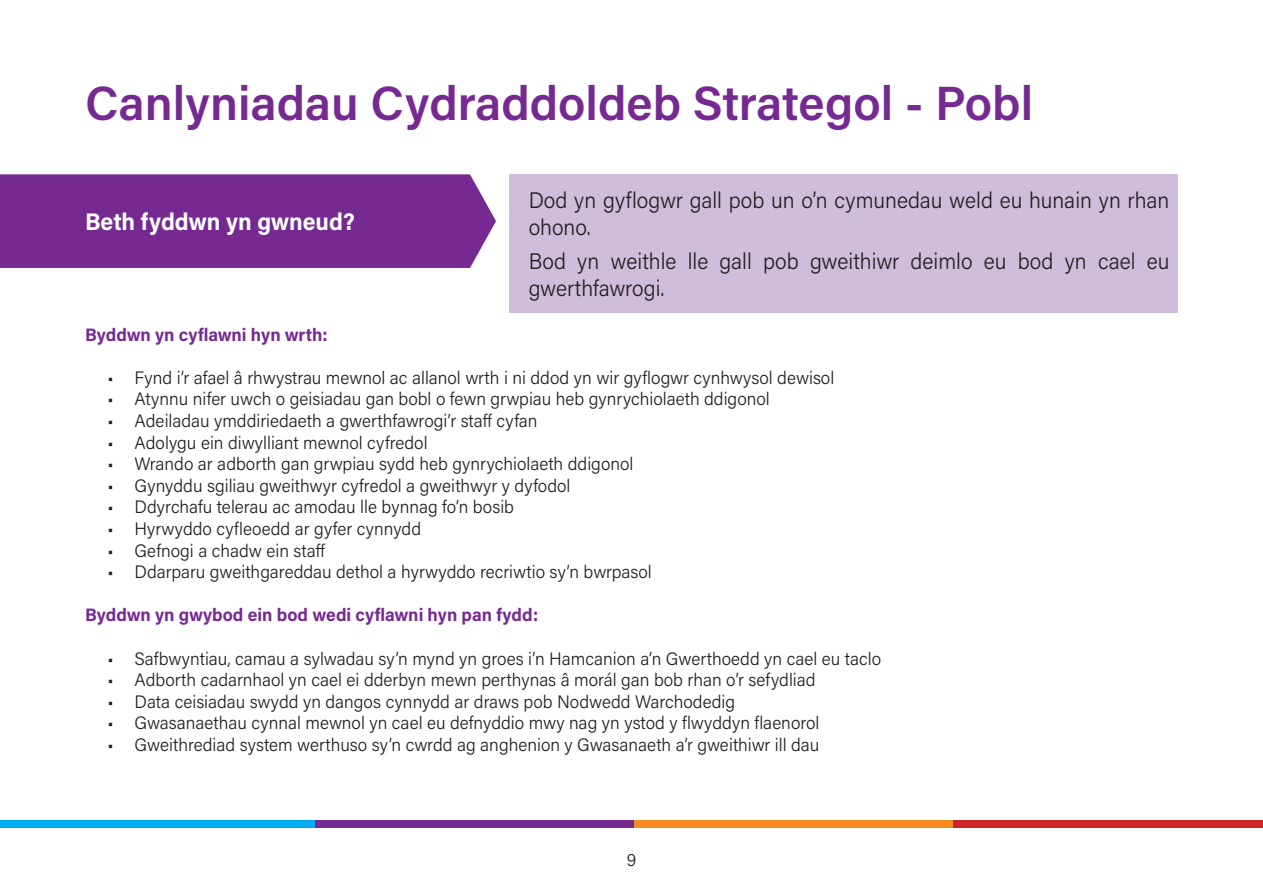
<style>
.page{position:relative;width:1263px;height:893px;background:#fff}
.page>*{position:absolute;margin:0;border:0;box-sizing:border-box;transform-origin:0 0}
.t1{font:600 48px "Acumin Pro";color:#762a91}
.t2{font:700 24px "Acumin Pro";color:#fff;scale:.96 1}
.t3{font:300 22.5px/27px "Acumin Pro";color:#231f20;scale:.95 1}
.t4{font:300 18px "Acumin Pro";color:#231f20}
.t5{font:700 18px "Acumin Pro";color:#762a91}
</style>
<div class="page">
<div style="left:0;top:821px;width:315px;height:7px;background:#00aeef"></div>
<div style="left:315px;top:821px;width:319px;height:7px;background:#762a91"></div>
<div style="left:634px;top:821px;width:318px;height:7px;background:#f6891f"></div>
<div style="left:952px;top:821px;width:311px;height:7px;background:#d1232a"></div>
<div style="left:0;top:174px;width:496px;height:94px;background:#762a91"></div>
<div style="left:510px;top:174px;width:668px;height:139px;background:#cfbddc"></div>
<p class="t1" style="left:85px;top:70px;width:949px">Canlyniadau Cydraddoldeb Strategol - Pobl</p>
<p class="t2" style="left:85px;top:205px;width:283px">Beth fyddwn yn gwneud?</p>
<p class="t3" style="left:529px;top:186px;width:676px">Dod yn gyflogwr gall pob un o’n cymunedau weld eu hunain yn rhan ohono.</p>
<p class="t3" style="left:529px;top:247px;width:676px">Bod yn weithle lle gall pob gweithiwr deimlo eu bod yn cael eu gwerthfawrogi.</p>
<p class="t5" style="left:85px;top:322px;width:244px">Byddwn yn cyflawni hyn wrth:</p>
<p class="t4" style="left:108px;top:365px;width:728px">• Fynd i’r afael â rhwystrau mewnol ac allanol wrth i ni ddod yn wir gyflogwr cynhwysol dewisol</p>
<p class="t4" style="left:108px;top:387px;width:664px">• Atynnu nifer uwch o geisiadau gan bobl o fewn grwpiau heb gynrychiolaeth ddigonol</p>
<p class="t4" style="left:108px;top:408px;width:432px">• Adeiladau ymddiriedaeth a gwerthfawrogi’r staff cyfan</p>
<p class="t4" style="left:108px;top:430px;width:322px">• Adolygu ein diwylliant mewnol cyfredol</p>
<p class="t4" style="left:108px;top:451px;width:527px">• Wrando ar adborth gan grwpiau sydd heb gynrychiolaeth ddigonol</p>
<p class="t4" style="left:108px;top:473px;width:464px">• Gynyddu sgiliau gweithwyr cyfredol a gweithwyr y dyfodol</p>
<p class="t4" style="left:108px;top:495px;width:408px">• Ddyrchafu telerau ac amodau lle bynnag fo’n bosib</p>
<p class="t4" style="left:108px;top:516px;width:315px">• Hyrwyddo cyfleoedd ar gyfer cynnydd</p>
<p class="t4" style="left:108px;top:538px;width:219px">• Gefnogi a chadw ein staff</p>
<p class="t4" style="left:108px;top:559px;width:546px">• Ddarparu gweithgareddau dethol a hyrwyddo recriwtio sy’n bwrpasol</p>
<p class="t5" style="left:85px;top:602px;width:455px">Byddwn yn gwybod ein bod wedi cyflawni hyn pan fydd:</p>
<p class="t4" style="left:108px;top:646px;width:775px">• Safbwyntiau, camau a sylwadau sy’n mynd yn groes i’n Hamcanion a’n Gwerthoedd yn cael eu taclo</p>
<p class="t4" style="left:108px;top:667px;width:709px">• Adborth cadarnhaol yn cael ei dderbyn mewn perthynas â morál gan bob rhan o’r sefydliad</p>
<p class="t4" style="left:108px;top:689px;width:629px">• Data ceisiadau swydd yn dangos cynnydd ar draws pob Nodwedd Warchodedig</p>
<p class="t4" style="left:108px;top:711px;width:713px">• Gwasanaethau cynnal mewnol yn cael eu defnyddio mwy nag yn ystod y flwyddyn flaenorol</p>
<p class="t4" style="left:108px;top:732px;width:713px">• Gweithrediad system werthuso sy’n cwrdd ag anghenion y Gwasanaeth a’r gweithiwr ill dau</p>
<p class="t4" style="left:627px;top:847px;width:11px">9</p>
</div>
